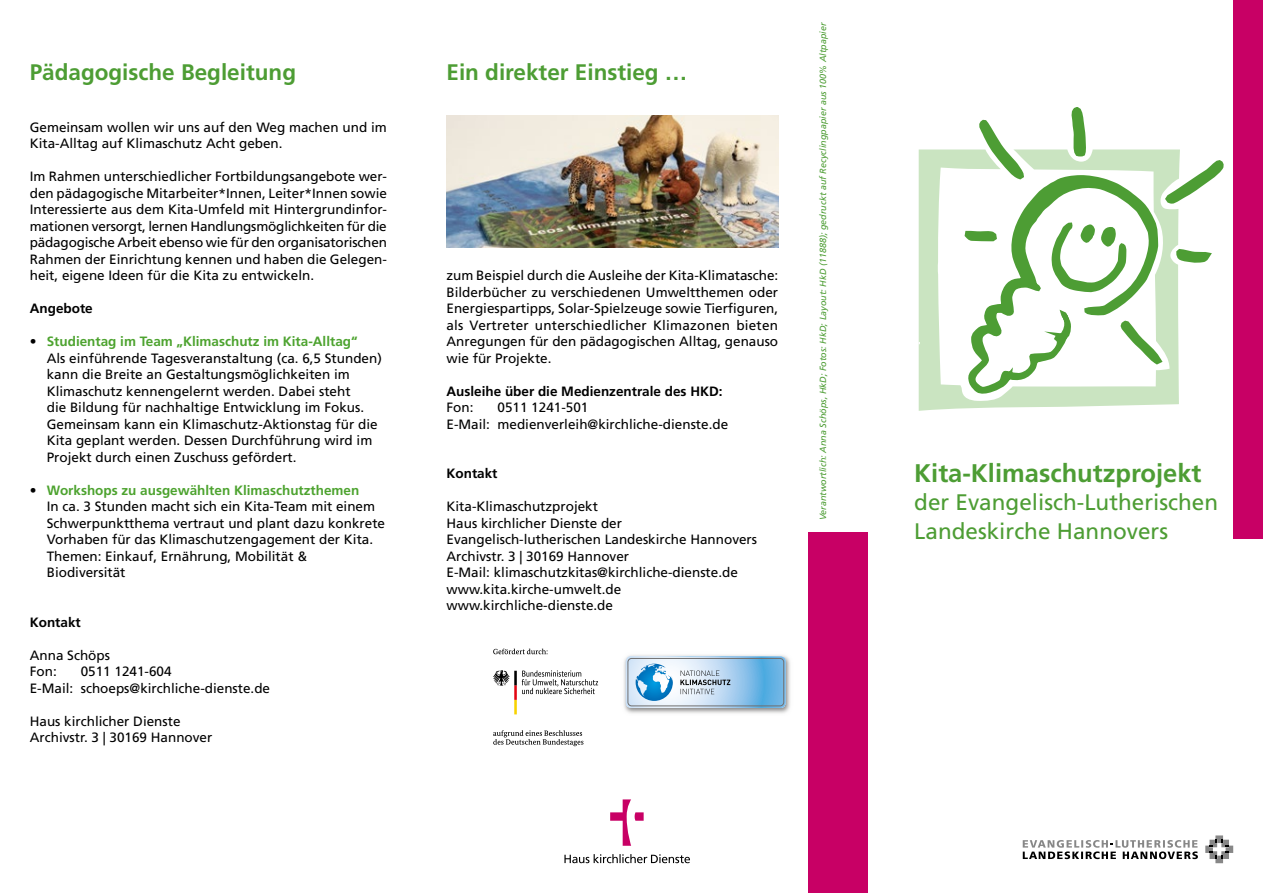
<style>
.page{position:relative;width:1263px;height:893px;background:#fff}
.page>*{position:absolute;margin:0;border:0;box-sizing:border-box;transform-origin:0 0}
.t1{font:700 25.5px "Frutiger LT Com";color:#4d9d34}
.t2{font:22.5px/28.5px "Frutiger LT Com";color:#4d9d34}
.t3{font:700 22.5px "Frutiger LT Com";color:#4d9d34}
.t4{font:13.5px/16.5px "Frutiger LT Com";color:#000}
.t5{font:700 13.5px "Frutiger LT Com";color:#000}
.t6{font:italic 9px "Frutiger LT Com";color:#4d9d34}
.s1{font-weight:700;color:#4da32f}
</style>
<div class="page">
<img style="left:446px;top:115px;width:332px;height:132px">
<div style="left:1233px;top:0;width:30px;height:539px;background:#c80065"></div>
<div style="left:838px;top:533px;width:29px;height:360px;background:#c80065"></div>
<svg style="left:1205px;top:835px;width:28px;height:28px"></svg>
<svg style="left:1023px;top:840px;width:175px;height:19px"></svg>
<svg style="left:564px;top:854px;width:126px;height:9px"></svg>
<svg style="left:610px;top:799px;width:34px;height:47px"></svg>
<svg style="left:918px;top:107px;width:306px;height:304px"></svg>
<svg style="left:493px;top:648px;width:297px;height:99px"></svg>
<div style="left:808px;top:533px;width:30px;height:360px;background:#c80065"></div>
<h2 class="t3" style="left:30px;top:59px;width:268px">Pädagogische Begleitung</h2>
<p class="t4" style="left:30px;top:119px;width:359px">Gemeinsam wollen wir uns auf den Weg machen und im<br>Kita-Alltag auf Klimaschutz Acht geben.</p>
<p class="t4" style="left:30px;top:169px;width:359px;text-align:justify">Im Rahmen unterschiedlicher Fortbildungsangebote wer&shy;den pädagogische Mitarbeiter*Innen, Leiter*Innen sowie Interessierte aus dem Kita-Umfeld mit Hintergrundinfor&shy;mationen versorgt, lernen Handlungsmöglichkeiten für die pädagogische Arbeit ebenso wie für den organisatorischen Rahmen der Einrichtung kennen und haben die Gelegen&shy;heit, eigene Ideen für die Kita zu entwickeln.</p>
<p class="t5" style="left:30px;top:301px;width:65px">Angebote</p>
<p class="t4" style="left:47px;top:333px;width:337px;text-indent:-17px">• <span class="s1">Studientag im Team „Klimaschutz im Kita-Alltag“<br></span>Als einführende Tagesveranstaltung (ca. 6,5 Stunden) kann die Breite an Gestaltungsmöglichkeiten im Klimaschutz kennengelernt werden. Dabei steht<br>die Bildung für nachhaltige Entwicklung im Fokus.<br>Gemeinsam kann ein Klimaschutz-Aktionstag für die Kita geplant werden. Dessen Durchführung wird im Projekt durch einen Zuschuss gefördert.</p>
<p class="t4" style="left:47px;top:482px;width:340px;text-indent:-17px">• <span class="s1">Workshops zu ausgewählten Klimaschutzthemen<br></span>In ca. 3 Stunden macht sich ein Kita-Team mit einem Schwerpunktthema vertraut und plant dazu konkrete Vorhaben für das Klimaschutzengagement der Kita.<br>Themen: Einkauf, Ernährung, Mobilität &amp; Biodiversität</p>
<p class="t5" style="left:30px;top:614px;width:53px">Kontakt</p>
<p class="t4" style="left:30px;top:647px;width:82px">Anna Schöps<br>Fon:</p>
<p class="t4" style="left:30px;top:663px;width:242px;text-indent:51px">0511 1241-604<br>E-Mail: schoeps@kirchliche-dienste.de</p>
<p class="t4" style="left:30px;top:713px;width:184px">Haus kirchlicher Dienste<br>Archivstr. 3 | 30169 Hannover</p>
<h2 class="t3" style="left:446px;top:59px;width:242px">Ein direkter Einstieg …</h2>
<p class="t4" style="left:446px;top:268px;width:333px;text-align:justify">zum Beispiel durch die Ausleihe der Kita-Klimatasche:<br>Bilderbücher zu verschiedenen Umweltthemen oder Energiespartipps, Solar-Spielzeuge sowie Tierfiguren, als Vertreter unterschiedlicher Klimazonen bieten Anregungen für den pädagogischen Alltag, genauso wie für Projekte.</p>
<p class="t5" style="left:446px;top:383px;width:278px">Ausleihe über die Medienzentrale des HKD:</p>
<p class="t4" style="left:446px;top:400px;width:28px">Fon:</p>
<p class="t4" style="left:446px;top:400px;width:283px;text-indent:51px">0511 1241-501<br>E-Mail: medienverleih@kirchliche-dienste.de</p>
<p class="t5" style="left:446px;top:466px;width:53px">Kontakt</p>
<p class="t4" style="left:446px;top:499px;width:312px">Kita-Klimaschutzprojekt<br>Haus kirchlicher Dienste der Evangelisch-lutherischen Landeskirche Hannovers Archivstr. 3 | 30169 Hannover<br>E-Mail: klimaschutzkitas@kirchliche-dienste.de www.kita.kirche-umwelt.de www.kirchliche-dienste.de</p>
<p class="t6" style="left:818px;top:520px;width:499px;rotate:-90deg">Verantwortlich: Anna Schöps, HkD; Fotos: HkD; Layout: HkD (11888); gedruckt auf Recyclingpapier aus 100% Altpapier</p>
<h1 class="t1" style="left:914px;top:458px;width:289px">Kita-Klimaschutzprojekt</h1>
<h2 class="t2" style="left:914px;top:488px;width:305px">der Evangelisch-Lutherischen<br>Landeskirche Hannovers</h2>
</div>
